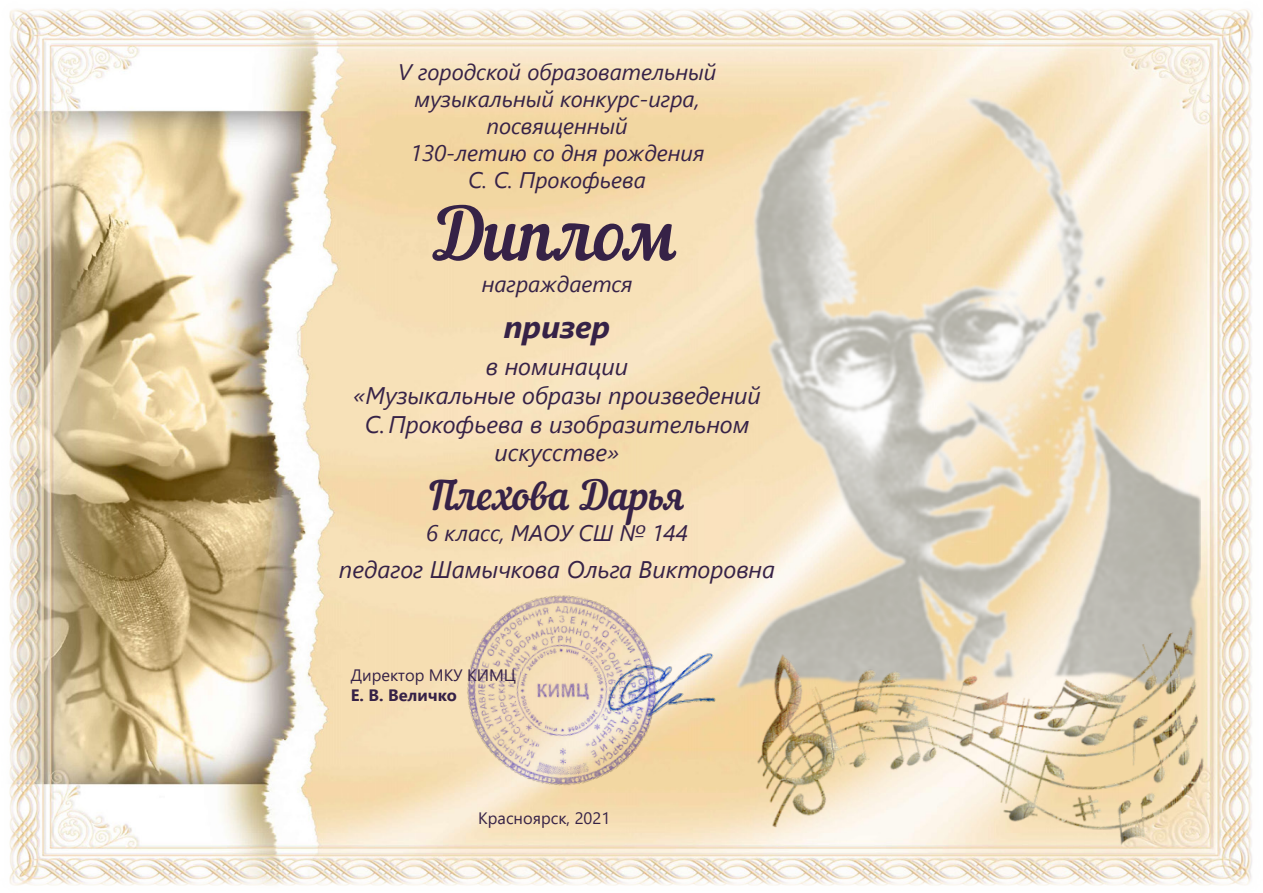
<style>
.page{position:relative;width:1263px;height:893px;background:#fff}
.page>*{position:absolute;margin:0;border:0;box-sizing:border-box;transform-origin:0 0}
.t1{font:72px "Nautilus Pompilius";color:#362247}
.фио{font:40.5px "Nautilus Pompilius";color:#362247}
.курсив{font:italic 700 31.5px "Segoe UI";color:#362247}
.курсив_16{font:italic 24px/28.8px "Segoe UI";color:#362247;text-align:center}
.курсив-2{font:italic 22.5px/27px "Segoe UI";color:#362247;text-align:center}
.t2{font:16.5px "Segoe UI";color:#362247}
.t3{font:700 16.5px "Segoe UI";color:#362247}
</style>
<div class="page">
<img style="left:9px;top:9px;width:1244px;height:877px">
<img style="left:731px;top:92px;width:470px;height:530px">
<img style="left:719px;top:622px;width:517px;height:233px">
<img style="left:454px;top:591px;width:218px;height:210px">
<img style="left:607px;top:653px;width:110px;height:66px">
<p class="курсив-2" style="left:398px;top:55px;width:320px">V городской образовательный музыкальный конкурс-игра, посвященный<br>130-летию со дня рождения<br>С. С. Прокофьева</p>
<h1 class="t1" style="left:435px;top:192px;width:246px">Диплом</h1>
<p class="курсив-2" style="left:482px;top:266px;width:152px">награждается</p>
<p class="курсив" style="left:504px;top:297px;width:108px">призер</p>
<p class="курсив_16" style="left:353px;top:348px;width:409px">в номинации<br>«Музыкальные образы произведений<br>С.Прокофьева в изобразительном искусстве»</p>
<p class="фио" style="left:428px;top:471px;width:259px">Плехова Дарья</p>
<p class="курсив-2" style="left:426px;top:516px;width:263px">6 класс, МАОУ СШ № 144</p>
<p class="курсив_16" style="left:339px;top:552px;width:438px">педагог Шамычкова Ольга Викторовна</p>
<p class="t2" style="left:351px;top:660px;width:167px">Директор МКУ КИМЦ</p>
<p class="t3" style="left:351px;top:680px;width:108px">Е. В. Величко</p>
<p class="t2" style="left:478px;top:803px;width:133px">Красноярск, 2021</p>
</div>
